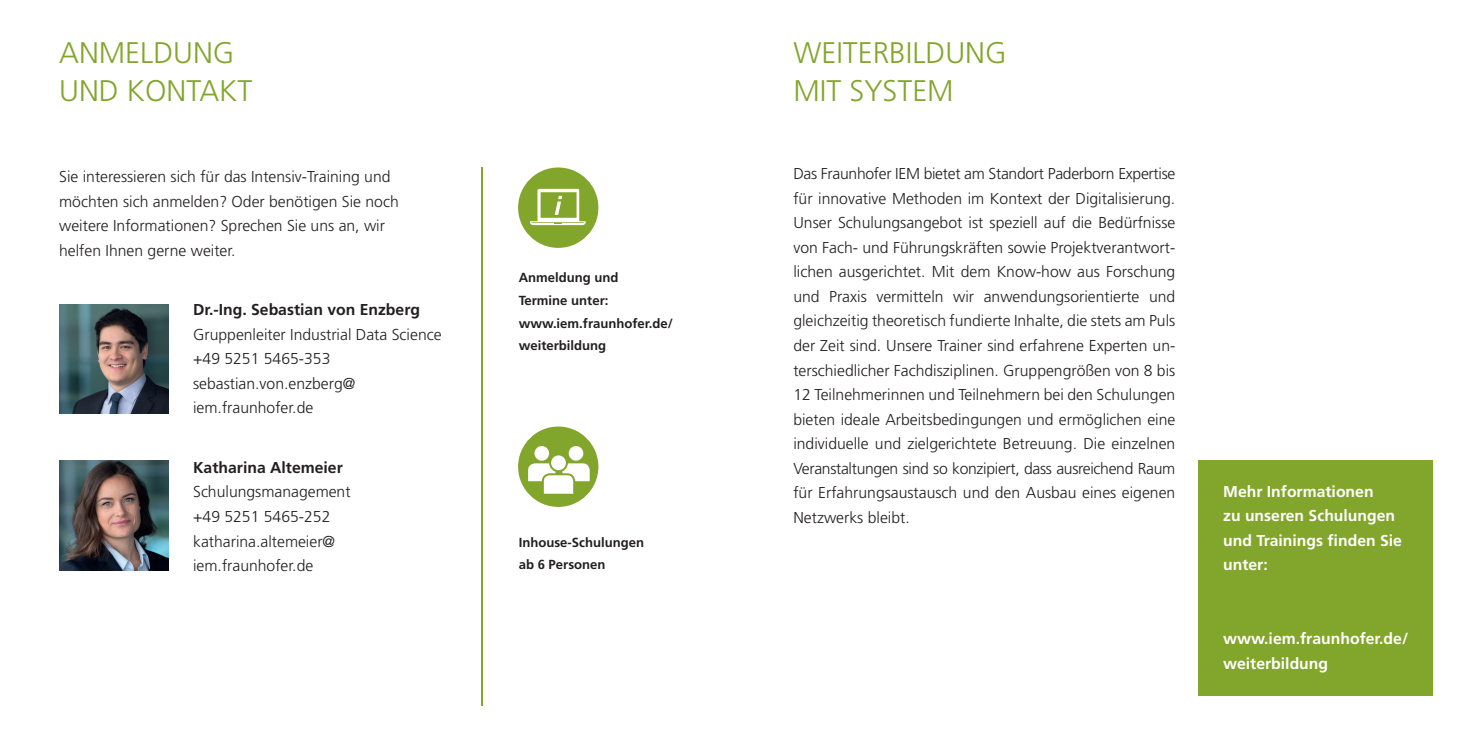
<style>
.page{position:relative;width:1473px;height:734px;background:#fff}
.page>*{position:absolute;margin:0;border:0;box-sizing:border-box;transform-origin:0 0}
.t1{font:300 29.75px/37.8px "Frutiger";color:#82a52b}
.t2{font:300 15.75px/24.5px "Frutiger";color:#231f20}
.t3{font:700 15.75px/24.5px "Frutiger";color:#fff}
.t4{font:700 15.75px "Frutiger";color:#231f20}
.t5{font:700 13.12px/22.8px "Frutiger";color:#231f20}
</style>
<div class="page">
<div style="left:1198px;top:460px;width:235px;height:235px;background:#82a52b"></div>
<img style="left:59px;top:304px;width:109px;height:109px">
<img style="left:59px;top:460px;width:109px;height:109px">
<hr style="left:482px;top:167px;width:1px;height:538px;background:#82a52b">
<div style="left:518px;top:426px;width:80px;height:80px;background:#82a52b;border-radius:50%"></div>
<div style="left:518px;top:167px;width:80px;height:81px;background:#82a52b;border-radius:50%"></div>
<svg style="left:530px;top:189px;width:56px;height:36px"></svg>
<svg style="left:534px;top:445px;width:15px;height:15px"></svg>
<div style="left:569px;top:445px;width:14px;height:15px;background:#fff;border-radius:50%"></div>
<svg style="left:528px;top:453px;width:62px;height:42px"></svg>
<h1 class="t1" style="left:59px;top:34px;width:195px">ANMELDUNG<br>UND KONTAKT</h1>
<p class="t2" style="left:59px;top:164px;width:341px">Sie interessieren sich für das Intensiv-Training und möchten sich anmelden? Oder benötigen Sie noch weitere Informationen? Sprechen Sie uns an, wir helfen Ihnen gerne weiter.</p>
<p class="t4" style="left:193px;top:300px;width:228px">Dr.-Ing. Sebastian von Enzberg</p>
<p class="t2" style="left:193px;top:322px;width:250px">Gruppenleiter Industrial Data Science +49 5251 5465-353 sebastian.von.enzberg@ iem.fraunhofer.de</p>
<p class="t4" style="left:193px;top:458px;width:151px">Katharina Altemeier</p>
<p class="t2" style="left:193px;top:479px;width:159px">Schulungsmanagement +49 5251 5465-252 katharina.altemeier@ iem.fraunhofer.de</p>
<p class="t5" style="left:519px;top:266px;width:156px">Anmeldung und<br>Termine unter: www.iem.fraunhofer.de/ weiterbildung</p>
<p class="t5" style="left:519px;top:530px;width:127px">Inhouse-Schulungen ab 6 Personen</p>
<h1 class="t1" style="left:793px;top:34px;width:215px">WEITERBILDUNG<br>MIT SYSTEM</h1>
<p class="t2" style="left:793px;top:161px;width:383px;text-align:justify">Das Fraunhofer IEM bietet am Standort Paderborn Expertise für innovative Methoden im Kontext der Digitalisierung.<br>Unser Schulungsangebot ist speziell auf die Bedürfnisse von Fach- und Führungskräften sowie Projektverantwort&shy;lichen ausgerichtet. Mit dem Know-how aus Forschung und Praxis vermitteln wir anwendungsorientierte und gleichzeitig theoretisch fundierte Inhalte, die stets am Puls der Zeit sind. Unsere Trainer sind erfahrene Experten un&shy;terschiedlicher Fachdisziplinen. Gruppengrößen von 8 bis 12 Teilnehmerinnen und Teilnehmern bei den Schulungen bieten ideale Arbeitsbedingungen und ermöglichen eine individuelle und zielgerichtete Betreuung. Die einzelnen Veranstaltungen sind so konzipiert, dass ausreichend Raum für Erfahrungsaustausch und den Ausbau eines eigenen Netzwerks bleibt.</p>
<p class="t3" style="left:1223px;top:478px;width:180px">Mehr Informationen<br>zu unseren Schulungen und Trainings finden Sie unter:</p>
<p class="t3" style="left:1223px;top:625px;width:186px">www.iem.fraunhofer.de/ weiterbildung</p>
</div>
